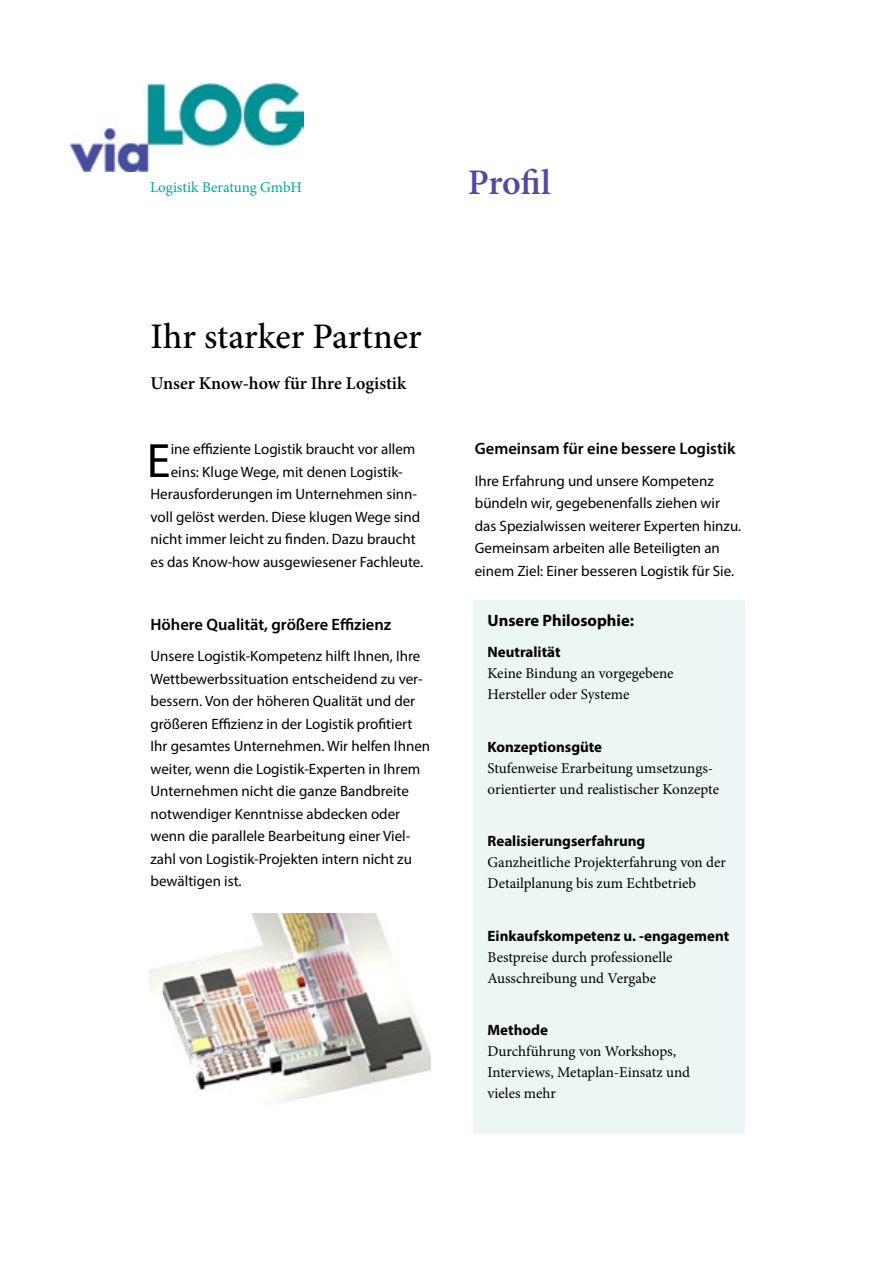
<style>
.page{position:relative;width:893px;height:1263px;background:#fff}
.page>*{position:absolute;margin:0;border:0;box-sizing:border-box;transform-origin:0 0}
.t1{font:48.45px "Myriad Pro";color:#000}
.t2{font:500 36px "Minion Pro";color:#000}
.t3{font:600 36px "Minion Pro";color:#5647a5}
.t4{font:600 18px "Minion Pro";color:#000}
.t5{font:600 16.5px "Myriad Pro";color:#000}
.t6{font:700 16.5px "Myriad Pro";color:#000}
.t7{font:15px/22.5px "Myriad Pro";color:#000}
.t8{font:15px/21px "Minion Pro";color:#000}
.t9{font:700 15px "Myriad Pro";color:#000}
.t10{font:15px "Minion Pro";color:#00a59f}
</style>
<div class="page">
<div style="left:473px;top:601px;width:271px;height:533px;background:#ebf6f5"></div>
<img style="left:150px;top:913px;width:281px;height:191px">
<img style="left:70px;top:84px;width:234px;height:87px">
<p class="t10" style="left:150px;top:177px;width:154px">Logistik Beratung GmbH</p>
<h2 class="t3" style="left:468px;top:158px;width:85px">Profil</h2>
<h2 class="t2" style="left:151px;top:312px;width:273px">Ihr starker Partner</h2>
<p class="t4" style="left:151px;top:371px;width:257px">Unser Know-how für Ihre Logistik</p>
<h1 class="t1" style="left:147px;top:430px;width:25px">E</h1>
<p class="t7" style="left:171px;top:438px;width:246px">ine effiziente Logistik braucht vor allem</p>
<p class="t7" style="left:171px;top:460px;width:234px">eins: Kluge Wege, mit denen Logistik-</p>
<p class="t7" style="left:151px;top:483px;width:268px">Herausforderungen im Unternehmen sinn-</p>
<p class="t7" style="left:151px;top:505px;width:271px">voll gelöst werden. Diese klugen Wege sind</p>
<p class="t7" style="left:151px;top:528px;width:267px">nicht immer leicht zu finden. Dazu braucht</p>
<p class="t7" style="left:151px;top:550px;width:274px">es das Know-how ausgewiesener Fachleute.</p>
<p class="t5" style="left:151px;top:614px;width:242px">Höhere Qualität, größere Effizienz</p>
<p class="t7" style="left:151px;top:645px;width:281px">Unsere Logistik-Kompetenz hilft Ihnen, Ihre Wettbewerbssituation entscheidend zu ver&shy;bessern. Von der höheren Qualität und der größeren Effizienz in der Logistik profitiert Ihr gesamtes Unternehmen. Wir helfen Ihnen weiter, wenn die Logistik-Experten in Ihrem Unternehmen nicht die ganze Bandbreite notwendiger Kenntnisse abdecken oder wenn die parallele Bearbeitung einer Viel&shy;zahl von Logistik-Projekten intern nicht zu bewältigen ist.</p>
<p class="t5" style="left:475px;top:438px;width:262px">Gemeinsam für eine bessere Logistik</p>
<p class="t7" style="left:475px;top:469px;width:268px">Ihre Erfahrung und unsere Kompetenz bündeln wir, gegebenenfalls ziehen wir das Spezialwissen weiterer Experten hinzu.<br>Gemeinsam arbeiten alle Beteiligten an einem Ziel: Einer besseren Logistik für Sie.</p>
<p class="t6" style="left:488px;top:609px;width:148px">Unsere Philosophie:</p>
<p class="t9" style="left:488px;top:642px;width:74px">Neutralität</p>
<p class="t8" style="left:488px;top:663px;width:188px">Keine Bindung an vorgegebene<br>Hersteller oder Systeme</p>
<p class="t9" style="left:488px;top:737px;width:116px">Konzeptionsgüte</p>
<p class="t8" style="left:488px;top:758px;width:233px">Stufenweise Erarbeitung umsetzungs&shy;orientierter und realistischer Konzepte</p>
<p class="t9" style="left:488px;top:831px;width:159px">Realisierungserfahrung</p>
<p class="t8" style="left:488px;top:852px;width:240px">Ganzheitliche Projekterfahrung von der<br>Detailplanung bis zum Echtbetrieb</p>
<p class="t9" style="left:488px;top:926px;width:243px">Einkaufskompetenz u. -engagement</p>
<p class="t8" style="left:488px;top:947px;width:187px">Bestpreise durch professionelle<br>Ausschreibung und Vergabe</p>
<p class="t9" style="left:488px;top:1020px;width:62px">Methode</p>
<p class="t8" style="left:488px;top:1041px;width:204px">Durchführung von Workshops,<br>Interviews, Metaplan-Einsatz und vieles mehr</p>
</div>
